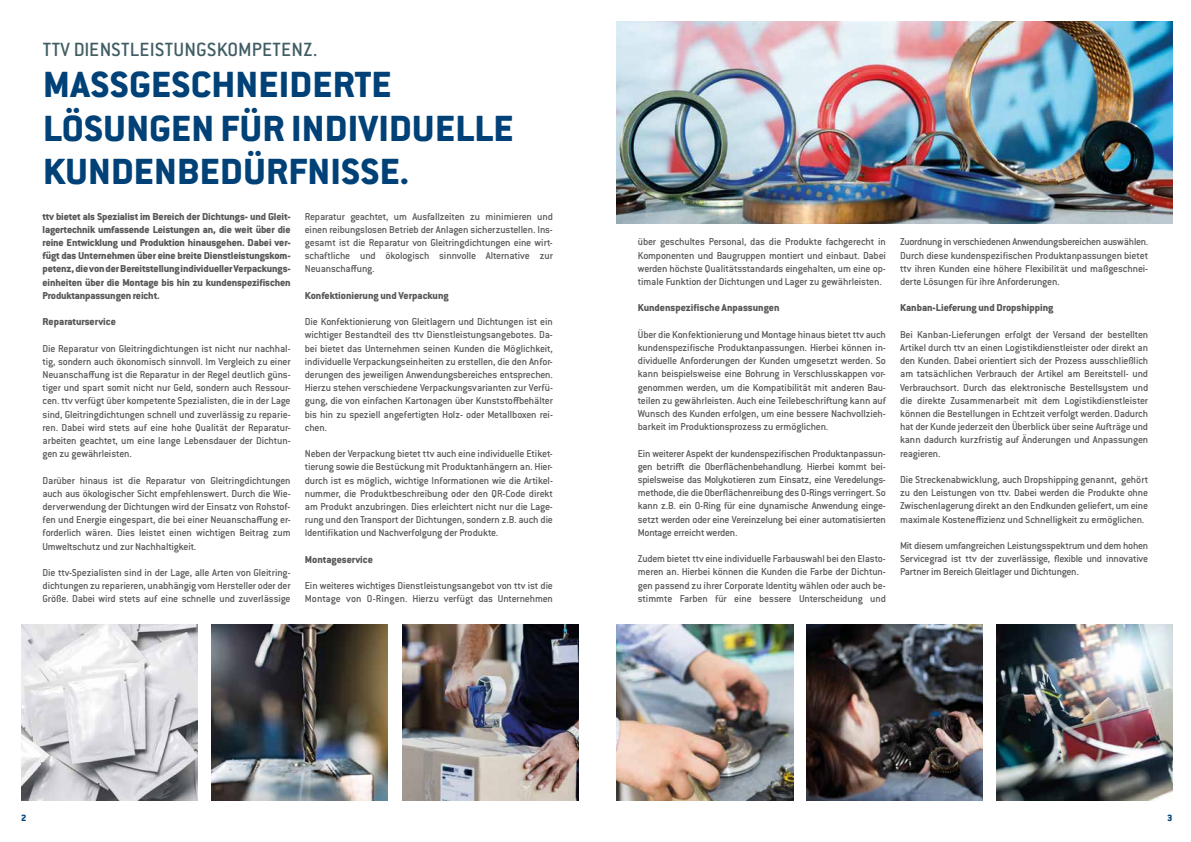
<style>
.page{position:relative;width:1191px;height:842px;background:#fff}
.page>*{position:absolute;margin:0;border:0;box-sizing:border-box;transform-origin:0 0}
.t1{font:700 40px/43.5px "Conduit ITC Extra";letter-spacing:.005em;color:#004177}
.t2{font:21px "Conduit ITC Medium";letter-spacing:.015em;color:#405d64}
.t3{font:11px/13.2px "Conduit ITC Medium";letter-spacing:-.015em;color:#575756;text-align:justify}
.t4{font:700 11px/13.2px "Conduit ITC Extra";color:#575756;text-align:justify}
.t5{font:700 10px "Conduit ITC Extra";color:#004177}
</style>
<div class="page">
<img style="left:402px;top:624px;width:176px;height:176px">
<img style="left:617px;top:624px;width:176px;height:176px">
<img style="left:806px;top:624px;width:176px;height:176px">
<img style="left:996px;top:624px;width:176px;height:176px">
<img style="left:212px;top:624px;width:176px;height:176px">
<img style="left:21px;top:624px;width:176px;height:176px">
<img style="left:617px;top:21px;width:555px;height:203px">
<h2 class="t2" style="left:43px;top:36px;width:276px">TTV DIENSTLEISTUNGSKOMPETENZ.</h2>
<h1 class="t1" style="left:43px;top:62px;width:472px">MASSGESCHNEIDERTE<br>LÖSUNGEN FÜR INDIVIDUELLE<br>KUNDENBEDÜRFNISSE.</h1>
<p class="t4" style="left:43px;top:209px;width:250px">ttv bietet als Spezialist im Bereich der Dichtungs- und Gleit&shy;lagertechnik umfassende Leistungen an, die weit über die reine Entwicklung und Produktion hinausgehen. Dabei ver&shy;fügt das Unternehmen über eine breite Dienstleistungskom&shy;petenz, die von der Bereitstellung individueller Verpackungs&shy;einheiten über die Montage bis hin zu kundenspezifischen Produktanpassungen reicht.</p>
<p class="t4" style="left:43px;top:315px;width:75px">Reparaturservice</p>
<p class="t3" style="left:43px;top:341px;width:250px">Die Reparatur von Gleitringdichtungen ist nicht nur nachhal&shy;tig, sondern auch ökonomisch sinnvoll. Im Vergleich zu einer Neuanschaffung ist die Reparatur in der Regel deutlich güns&shy;tiger und spart somit nicht nur Geld, sondern auch Ressour&shy;cen. ttv verfügt über kompetente Spezialisten, die in der Lage sind, Gleitringdichtungen schnell und zuverlässig zu reparie&shy;ren. Dabei wird stets auf eine hohe Qualität der Reparatur&shy;arbeiten geachtet, um eine lange Lebensdauer der Dichtun&shy;gen zu gewährleisten.</p>
<p class="t3" style="left:43px;top:473px;width:250px">Darüber hinaus ist die Reparatur von Gleitringdichtungen auch aus ökologischer Sicht empfehlenswert. Durch die Wie&shy;derverwendung der Dichtungen wird der Einsatz von Rohstof&shy;fen und Energie eingespart, die bei einer Neuanschaffung er&shy;forderlich wären. Dies leistet einen wichtigen Beitrag zum Umweltschutz und zur Nachhaltigkeit.</p>
<p class="t3" style="left:43px;top:566px;width:250px">Die ttv-Spezialisten sind in der Lage, alle Arten von Gleitring&shy;dichtungen zu reparieren, unabhängig vom Hersteller oder der Größe. Dabei wird stets auf eine schnelle und zuverlässige</p>
<p class="t3" style="left:305px;top:209px;width:250px">Reparatur geachtet, um Ausfallzeiten zu minimieren und einen reibungslosen Betrieb der Anlagen sicherzustellen. Ins&shy;gesamt ist die Reparatur von Gleitringdichtungen eine wirt&shy;schaftliche und ökologisch sinnvolle Alternative zur Neuanschaffung.</p>
<p class="t4" style="left:305px;top:288px;width:145px">Konfektionierung und Verpackung</p>
<p class="t3" style="left:305px;top:315px;width:250px">Die Konfektionierung von Gleitlagern und Dichtungen ist ein wichtiger Bestandteil des ttv Dienstleistungsangebotes. Da&shy;bei bietet das Unternehmen seinen Kunden die Möglichkeit, individuelle Verpackungseinheiten zu erstellen, die den Anfor&shy;derungen des jeweiligen Anwendungsbereiches entsprechen.<br>Hierzu stehen verschiedene Verpackungsvarianten zur Verfü&shy;gung, die von einfachen Kartonagen über Kunststoffbehälter bis hin zu speziell angefertigten Holz- oder Metallboxen rei&shy;chen.</p>
<p class="t3" style="left:305px;top:447px;width:250px">Neben der Verpackung bietet ttv auch eine individuelle Etiket&shy;tierung sowie die Bestückung mit Produktanhängern an. Hier&shy;durch ist es möglich, wichtige Informationen wie die Artikel&shy;nummer, die Produktbeschreibung oder den QR-Code direkt am Produkt anzubringen. Dies erleichtert nicht nur die Lage&shy;rung und den Transport der Dichtungen, sondern z.B. auch die Identifikation und Nachverfolgung der Produkte.</p>
<p class="t4" style="left:305px;top:552px;width:70px">Montageservice</p>
<p class="t3" style="left:305px;top:579px;width:250px">Ein weiteres wichtiges Dienstleistungsangebot von ttv ist die<br>Montage von O-Ringen. Hierzu verfügt das Unternehmen</p>
<p class="t3" style="left:638px;top:235px;width:250px">über geschultes Personal, das die Produkte fachgerecht in Komponenten und Baugruppen montiert und einbaut. Dabei werden höchste Qualitätsstandards eingehalten, um eine op&shy;timale Funktion der Dichtungen und Lager zu gewährleisten.</p>
<p class="t4" style="left:638px;top:301px;width:143px">Kundenspezifische Anpassungen</p>
<p class="t3" style="left:638px;top:327px;width:250px">Über die Konfektionierung und Montage hinaus bietet ttv auch kundenspezifische Produktanpassungen. Hierbei können in&shy;dividuelle Anforderungen der Kunden umgesetzt werden. So kann beispielsweise eine Bohrung in Verschlusskappen vor&shy;genommen werden, um die Kompatibilität mit anderen Bau&shy;teilen zu gewährleisten. Auch eine Teilebeschriftung kann auf Wunsch des Kunden erfolgen, um eine bessere Nachvollzieh&shy;barkeit im Produktionsprozess zu ermöglichen.</p>
<p class="t3" style="left:638px;top:446px;width:250px">Ein weiterer Aspekt der kundenspezifischen Produktanpassun&shy;gen betrifft die Oberflächenbehandlung. Hierbei kommt bei&shy;spielsweise das Molykotieren zum Einsatz, eine Veredelungs&shy;methode, die die Oberflächenreibung des O-Rings verringert. So kann z.B. ein O-Ring für eine dynamische Anwendung einge&shy;setzt werden oder eine Vereinzelung bei einer automatisierten Montage erreicht werden.</p>
<p class="t3" style="left:638px;top:552px;width:250px">Zudem bietet ttv eine individuelle Farbauswahl bei den Elasto&shy;meren an. Hierbei können die Kunden die Farbe der Dichtun&shy;gen passend zu ihrer Corporate Identity wählen oder auch be&shy;stimmte Farben für eine bessere Unterscheidung und</p>
<p class="t3" style="left:900px;top:235px;width:250px">Zuordnung in verschiedenen Anwendungsbereichen auswählen.<br>Durch diese kundenspezifischen Produktanpassungen bietet ttv ihren Kunden eine höhere Flexibilität und maßgeschnei&shy;derte Lösungen für ihre Anforderungen.</p>
<p class="t4" style="left:900px;top:301px;width:155px">Kanban-Lieferung und Dropshipping</p>
<p class="t3" style="left:900px;top:327px;width:250px">Bei Kanban-Lieferungen erfolgt der Versand der bestellten Artikel durch ttv an einen Logistikdienstleister oder direkt an den Kunden. Dabei orientiert sich der Prozess ausschließlich am tatsächlichen Verbrauch der Artikel am Bereitstell- und Verbrauchsort. Durch das elektronische Bestellsystem und die direkte Zusammenarbeit mit dem Logistikdienstleister können die Bestellungen in Echtzeit verfolgt werden. Dadurch hat der Kunde jederzeit den Überblick über seine Aufträge und kann dadurch kurzfristig auf Änderungen und Anpassungen reagieren.</p>
<p class="t3" style="left:900px;top:473px;width:250px">Die Streckenabwicklung, auch Dropshipping genannt, gehört zu den Leistungen von ttv. Dabei werden die Produkte ohne Zwischenlagerung direkt an den Endkunden geliefert, um eine maximale Kosteneffizienz und Schnelligkeit zu ermöglichen.</p>
<p class="t3" style="left:900px;top:539px;width:250px">Mit diesem umfangreichen Leistungsspektrum und dem hohen Servicegrad ist ttv der zuverlässige, flexible und innovative Partner im Bereich Gleitlager und Dichtungen.</p>
<p class="t5" style="left:21px;top:811px;width:7px">2</p>
<p class="t5" style="left:1167px;top:811px;width:7px">3</p>
</div>
